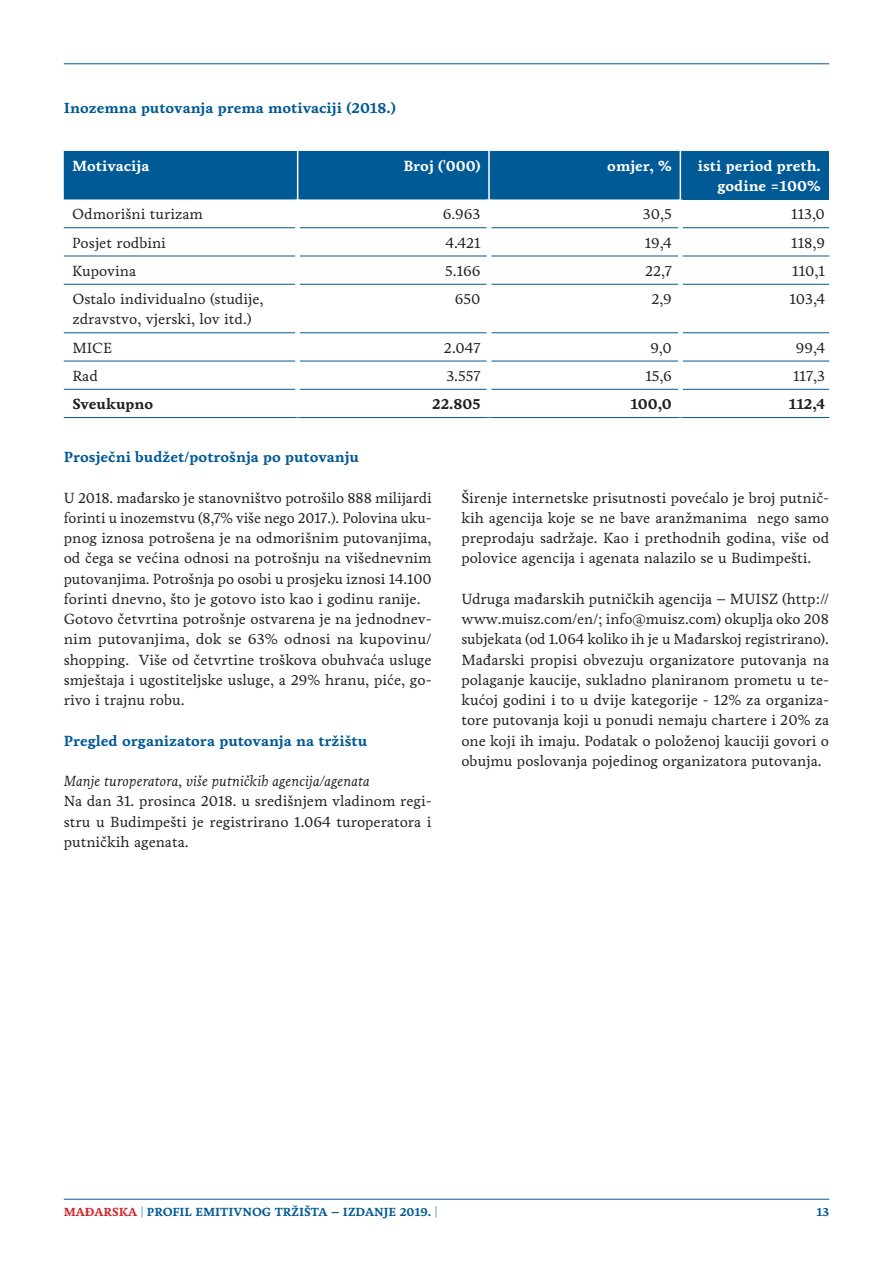
<style>
.page{position:relative;width:893px;height:1263px;background:#fff}
.page>*{position:absolute;margin:0;border:0;box-sizing:border-box;transform-origin:0 0}
.t1{font:15px/20.2px "Livory";color:#231f20;text-align:justify}
.t2{font:700 15px "Livory";color:#005a95}
.t3{font:700 15px/20.2px "Livory";color:#fff;text-align:right}
.t4{font:italic 15px "Livory";color:#231f20}
.t5{font:700 15px "Livory";color:#231f20}
.t6{font:700 12px "Livory";color:#005a95}
.s1{color:#cf2329}
.s2{font-weight:400}
</style>
<div class="page">
<hr style="left:64px;top:1199px;width:765px;height:1px;background:#005a95">
<hr style="left:64px;top:63px;width:765px;height:1px;background:#005a95">
<div style="left:64px;top:151px;width:616px;height:48px;background:#005a95"></div>
<div style="left:680px;top:151px;width:149px;height:48px;background:#005a95"></div>
<hr style="left:64px;top:227px;width:231px;height:1px;background:#005a95">
<hr style="left:300px;top:227px;width:187px;height:1px;background:#005a95">
<hr style="left:491px;top:227px;width:187px;height:1px;background:#005a95">
<hr style="left:683px;top:227px;width:146px;height:1px;background:#005a95">
<hr style="left:64px;top:256px;width:231px;height:1px;background:#005a95">
<hr style="left:300px;top:256px;width:187px;height:1px;background:#005a95">
<hr style="left:491px;top:256px;width:187px;height:1px;background:#005a95">
<hr style="left:683px;top:256px;width:146px;height:1px;background:#005a95">
<hr style="left:64px;top:284px;width:231px;height:1px;background:#005a95">
<hr style="left:300px;top:284px;width:187px;height:1px;background:#005a95">
<hr style="left:491px;top:284px;width:187px;height:1px;background:#005a95">
<hr style="left:683px;top:284px;width:146px;height:1px;background:#005a95">
<hr style="left:64px;top:332px;width:231px;height:1px;background:#005a95">
<hr style="left:300px;top:332px;width:187px;height:1px;background:#005a95">
<hr style="left:491px;top:332px;width:187px;height:1px;background:#005a95">
<hr style="left:683px;top:332px;width:146px;height:1px;background:#005a95">
<hr style="left:64px;top:361px;width:231px;height:1px;background:#005a95">
<hr style="left:300px;top:361px;width:187px;height:1px;background:#005a95">
<hr style="left:491px;top:361px;width:187px;height:1px;background:#005a95">
<hr style="left:683px;top:361px;width:146px;height:1px;background:#005a95">
<hr style="left:64px;top:389px;width:231px;height:1px;background:#005a95">
<hr style="left:300px;top:389px;width:187px;height:1px;background:#005a95">
<hr style="left:491px;top:389px;width:187px;height:1px;background:#005a95">
<hr style="left:683px;top:389px;width:146px;height:1px;background:#005a95">
<hr style="left:64px;top:417px;width:234px;height:1px;background:#005a95">
<hr style="left:298px;top:417px;width:191px;height:1px;background:#005a95">
<hr style="left:489px;top:417px;width:191px;height:1px;background:#005a95">
<hr style="left:680px;top:417px;width:149px;height:1px;background:#005a95">
<hr style="left:297px;top:151px;width:1px;height:48px;background:#fff">
<hr style="left:488px;top:151px;width:2px;height:48px;background:#fff">
<hr style="left:680px;top:151px;width:1px;height:48px;background:#fff">
<p class="t2" style="left:64px;top:99px;width:333px">Inozemna putovanja prema motivaciji (2018.)</p>
<p class="t3" style="left:72px;top:156px;width:79px">Motivacija</p>
<p class="t3" style="left:403px;top:156px;width:79px">Broj ('000)</p>
<p class="t3" style="left:607px;top:156px;width:66px">omjer, %</p>
<p class="t3" style="left:698px;top:156px;width:124px">isti period preth. godine =100%</p>
<p class="t1" style="left:72px;top:204px;width:132px">Odmorišni turizam</p>
<p class="t1" style="left:443px;top:204px;width:39px">6.963</p>
<p class="t1" style="left:643px;top:204px;width:30px">30,5</p>
<p class="t1" style="left:791px;top:204px;width:35px">113,0</p>
<p class="t1" style="left:72px;top:232px;width:95px">Posjet rodbini</p>
<p class="t1" style="left:445px;top:232px;width:37px">4.421</p>
<p class="t1" style="left:645px;top:232px;width:29px">19,4</p>
<p class="t1" style="left:791px;top:232px;width:35px">118,9</p>
<p class="t1" style="left:72px;top:261px;width:65px">Kupovina</p>
<p class="t1" style="left:445px;top:261px;width:37px">5.166</p>
<p class="t1" style="left:645px;top:261px;width:28px">22,7</p>
<p class="t1" style="left:792px;top:261px;width:34px">110,1</p>
<p class="t1" style="left:72px;top:289px;width:193px">Ostalo individualno (studije, zdravstvo, vjerski, lov itd.)</p>
<p class="t1" style="left:455px;top:289px;width:27px">650</p>
<p class="t1" style="left:651px;top:289px;width:22px">2,9</p>
<p class="t1" style="left:789px;top:289px;width:37px">103,4</p>
<p class="t1" style="left:72px;top:337px;width:41px">MICE</p>
<p class="t1" style="left:444px;top:337px;width:38px">2.047</p>
<p class="t1" style="left:650px;top:337px;width:23px">9,0</p>
<p class="t1" style="left:796px;top:337px;width:31px">99,4</p>
<p class="t1" style="left:72px;top:366px;width:27px">Rad</p>
<p class="t1" style="left:446px;top:366px;width:36px">3.557</p>
<p class="t1" style="left:645px;top:366px;width:28px">15,6</p>
<p class="t1" style="left:793px;top:366px;width:33px">117,3</p>
<p class="t5" style="left:72px;top:395px;width:82px">Sveukupno</p>
<p class="t5" style="left:432px;top:395px;width:50px">22.805</p>
<p class="t5" style="left:630px;top:395px;width:43px">100,0</p>
<p class="t5" style="left:789px;top:395px;width:38px">112,4</p>
<p class="t2" style="left:64px;top:448px;width:297px">Prosječni budžet/potrošnja po putovanju</p>
<p class="t1" style="left:64px;top:487px;width:370px;text-align:left">U 2018. mađarsko je stanovništvo potrošilo 888 milijardi forinti u inozemstvu (8,7% više nego 2017.). Polovina uku&shy;pnog iznosa potrošena je na odmorišnim putovanjima, od čega se većina odnosi na potrošnju na višednevnim putovanjima. Potrošnja po osobi u prosjeku iznosi 14.100 forinti dnevno, što je gotovo isto kao i godinu ranije.<br>Gotovo četvrtina potrošnje ostvarena je na jednodnev&shy;nim putovanjima, dok se 63% odnosi na kupovinu/ shopping. Više od četvrtine troškova obuhvaća usluge smještaja i ugostiteljske usluge, a 29% hranu, piće, go&shy;rivo i trajnu robu.</p>
<p class="t2" style="left:64px;top:731px;width:305px">Pregled organizatora putovanja na tržištu</p>
<p class="t4" style="left:64px;top:772px;width:308px">Manje turoperatora, više putničkih agencija/agenata</p>
<p class="t1" style="left:64px;top:791px;width:369px">Na dan 31. prosinca 2018. u središnjem vladinom regi&shy;stru u Budimpešti je registrirano 1.064 turoperatora i putničkih agenata.</p>
<p class="t1" style="left:461px;top:487px;width:369px">Širenje internetske prisutnosti povećalo je broj putnič&shy;kih agencija koje se ne bave aranžmanima nego samo preprodaju sadržaje. Kao i prethodnih godina, više od polovice agencija i agenata nalazilo se u Budimpešti.</p>
<p class="t1" style="left:461px;top:589px;width:369px">Udruga mađarskih putničkih agencija – MUISZ (http:// www.muisz.com/en/; info@muisz.com) okuplja oko 208 subjekata (od 1.064 koliko ih je u Mađarskoj registrirano).<br>Mađarski propisi obvezuju organizatore putovanja na polaganje kaucije, sukladno planiranom prometu u te&shy;kućoj godini i to u dvije kategorije - 12% za organiza&shy;tore putovanja koji u ponudi nemaju chartere i 20% za one koji ih imaju. Podatak o položenoj kauciji govori o obujmu poslovanja pojedinog organizatora putovanja.</p>
<p class="t6" style="left:64px;top:1205px;width:375px"><span class="s1">MAĐARSKA</span> <span class="s2">|</span> PROFIL EMITIVNOG TRŽIŠTA – IZDANJE 2019. <span class="s2">|</span></p>
<p class="t6" style="left:816px;top:1205px;width:14px">13</p>
</div>
